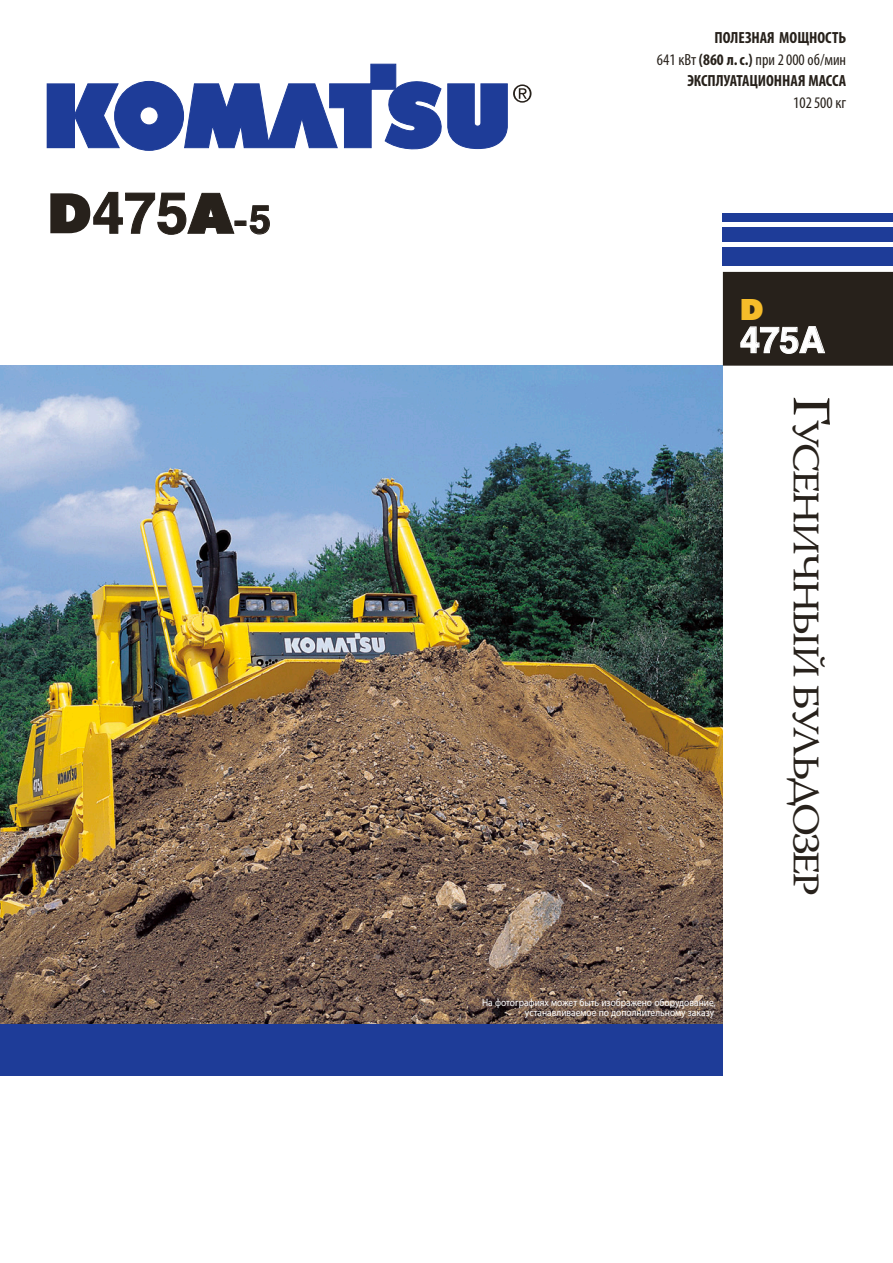
<style>
.page{position:relative;width:893px;height:1263px;background:#fff}
.page>*{position:absolute;margin:0;border:0;box-sizing:border-box;transform-origin:0 0}
.t1{font:700 57px "Helios";color:#27211b}
.t2{font:37.5px "Warnock Pro";letter-spacing:-.06em;color:#27211b;scale:1.12 1}
.t3{font:700 36px "Helios";color:#fff}
.t4{font:30px "Futura Futuris X";color:#f6bc2a}
.t5{font:700 condensed 16.2px/21.6px "Myriad Pro";color:#27211b;text-align:right}
.t6{font:condensed 16.2px "Myriad Pro";color:#27211b}
.t7{font:10.5px/10.5px "Myriad Pro";color:#fff;text-align:right;scale:.9 1}
.s1{font-family:"Futura Futuris X";font-weight:400}
.s2{font-size:39px}
.s3{font-weight:400}
.s4{font-size:54px}
</style>
<div class="page">
<img style="left:0;top:366px;width:723px;height:659px">
<div style="left:723px;top:272px;width:170px;height:94px;background:#27211b"></div>
<div style="left:723px;top:213px;width:170px;height:9px;background:#1e3c98"></div>
<div style="left:723px;top:227px;width:170px;height:15px;background:#1e3c98"></div>
<div style="left:723px;top:248px;width:170px;height:18px;background:#1e3c98"></div>
<div style="left:47px;top:84px;width:27px;height:64px;background:#1e3c98"></div>
<div style="left:47px;top:83px;width:28px;height:65px;border:1px solid #1e3c98"></div>
<svg style="left:73px;top:63px;width:458px;height:88px"></svg>
<svg style="left:93px;top:191px;width:142px;height:44px"></svg>
<div style="left:235px;top:221px;width:11px;height:5px;border:1px solid #27211b"></div>
<svg style="left:249px;top:205px;width:21px;height:30px"></svg>
<svg style="left:740px;top:326px;width:85px;height:28px"></svg>
<div style="left:0;top:1025px;width:723px;height:51px;background:#1e3c98"></div>
<h1 class="t1" style="left:47px;top:180px;width:226px"><span class="s1">D</span>475<span class="s1">A</span><span class="s2">-5</span></h1>
<h3 class="t5" style="left:657px;top:27px;width:191px">ПОЛЕЗНАЯ МОЩНОСТЬ<br><span class="s3">641 кВт</span> (860 л.с.) <span class="s3">при 2000 об/мин<br></span>ЭКСПЛУАТАЦИОННАЯ МАССА</h3>
<h3 class="t6" style="left:793px;top:93px;width:54px">102500 кг</h3>
<h3 class="t4" style="left:740px;top:290px;width:25px">D</h3>
<h3 class="t3" style="left:740px;top:319px;width:87px">475A</h3>
<p class="t7" style="left:482px;top:997px;width:261px">На фотографиях может быть изображено оборудование, устанавливаемое по дополнительному заказу</p>
<h2 class="t2" style="left:829px;top:395px;width:448px;rotate:90deg"><span class="s4">Г</span>УСЕНИЧНЫЙ БУЛЬДОЗЕР</h2>
</div>
